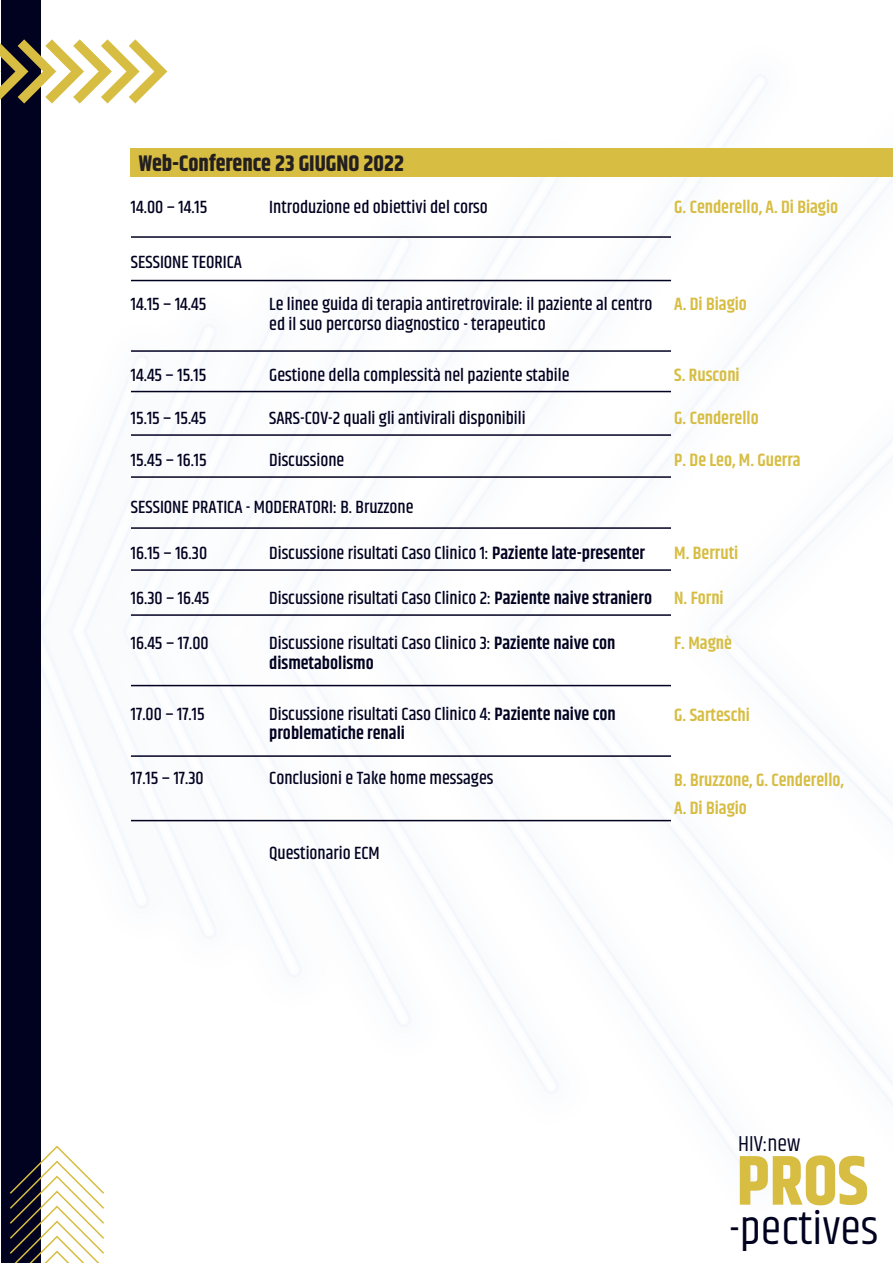
<style>
.page{position:relative;width:893px;height:1263px;background:#fff}
.page>*{position:absolute;margin:0;border:0;box-sizing:border-box;transform-origin:0 0}
.t1{font:700 70.05px "Khand";color:#d7bd42}
.t2{font:46.95px "Khand";color:#010120}
.t3{font:700 22.5px "Khand";color:#231f20}
.t4{font:22.2px "Khand";color:#010120}
.t5{font:500 18px/19.5px "Khand";color:#010120}
.t6{font:600 18px/28.5px "Khand";color:#d7bd42}
.t7{font:600 18px/19.5px "Khand";color:#010120}
.s1{font-weight:600}
.s2{font-weight:600;color:#d7bd42}
.s3{font-weight:500}
</style>
<div class="page">
<svg style="left:192px;top:279px;width:16px;height:660px"></svg>
<svg style="left:273px;top:279px;width:39px;height:698px"></svg>
<svg style="left:378px;top:148px;width:73px;height:879px"></svg>
<svg style="left:517px;top:148px;width:130px;height:946px"></svg>
<svg style="left:712px;top:74px;width:181px;height:1115px"></svg>
<div style="left:1px;top:0;width:40px;height:1263px;background:#010120"></div>
<svg style="left:10px;top:1145px;width:94px;height:118px"></svg>
<svg style="left:0;top:39px;width:167px;height:65px"></svg>
<div style="left:131px;top:149px;width:762px;height:28px;background:#d7bd42"></div>
<hr style="left:131px;top:236px;width:540px;height:2px;background:#010120">
<hr style="left:131px;top:280px;width:540px;height:1px;background:#010120">
<hr style="left:131px;top:350px;width:540px;height:2px;background:#010120">
<hr style="left:131px;top:391px;width:540px;height:1px;background:#010120">
<hr style="left:131px;top:434px;width:540px;height:2px;background:#010120">
<hr style="left:131px;top:476px;width:540px;height:2px;background:#010120">
<hr style="left:131px;top:527px;width:540px;height:2px;background:#010120">
<hr style="left:131px;top:569px;width:540px;height:2px;background:#010120">
<hr style="left:131px;top:614px;width:540px;height:2px;background:#010120">
<hr style="left:131px;top:685px;width:540px;height:1px;background:#010120">
<hr style="left:131px;top:755px;width:540px;height:2px;background:#010120">
<hr style="left:131px;top:820px;width:540px;height:1px;background:#010120">
<p class="t3" style="left:139px;top:147px;width:267px">Web-Conference 23 GIUGNO 2022</p>
<p class="t5" style="left:131px;top:198px;width:78px">14.00 – 14.15</p>
<p class="t5" style="left:269px;top:198px;width:220px">Introduzione ed obiettivi del corso</p>
<p class="t5" style="left:131px;top:254px;width:113px">SESSIONE TEORICA</p>
<p class="t6" style="left:674px;top:194px;width:165px">G. Cenderello, A. Di Biagio</p>
<p class="t5" style="left:131px;top:296px;width:77px">14.15 – 14.45</p>
<p class="t6" style="left:674px;top:291px;width:74px">A. Di Biagio</p>
<p class="t5" style="left:269px;top:296px;width:385px">Le linee guida di terapia antiretrovirale: il paziente al centro ed il suo percorso diagnostico - terapeutico</p>
<p class="t5" style="left:131px;top:366px;width:77px">14.45 – 15.15</p>
<p class="t5" style="left:269px;top:366px;width:302px">Gestione della complessità nel paziente stabile</p>
<p class="t6" style="left:674px;top:362px;width:67px">S. Rusconi</p>
<p class="t5" style="left:131px;top:410px;width:77px">15.15 – 15.45</p>
<p class="t5" style="left:269px;top:410px;width:258px">SARS-COV-2 quali gli antivirali disponibili</p>
<p class="t6" style="left:674px;top:405px;width:86px">G. Cenderello</p>
<p class="t5" style="left:131px;top:452px;width:77px">15.45 – 16.15</p>
<p class="t5" style="left:269px;top:452px;width:77px">Discussione</p>
<p class="t6" style="left:674px;top:447px;width:128px">P. De Leo, M. Guerra</p>
<p class="t5" style="left:131px;top:498px;width:284px">SESSIONE PRATICA - MODERATORI: B. Bruzzone</p>
<p class="t5" style="left:131px;top:545px;width:78px">16.15 – 16.30</p>
<p class="t5" style="left:269px;top:545px;width:377px">Discussione risultati Caso Clinico 1: <span class="s1">Paziente late-presenter</span></p>
<p class="t6" style="left:674px;top:540px;width:66px">M. Berruti</p>
<p class="t5" style="left:131px;top:590px;width:80px">16.30 – 16.45</p>
<p class="t5" style="left:269px;top:590px;width:456px">Discussione risultati Caso Clinico 2: <span class="s1">Paziente naive straniero</span> <span class="s2">N. Forni</span></p>
<p class="t5" style="left:269px;top:635px;width:348px">Discussione risultati Caso Clinico 3: <span class="s1">Paziente naive con dismetabolismo</span></p>
<p class="t5" style="left:131px;top:635px;width:79px">16.45 – 17.00</p>
<p class="t6" style="left:674px;top:630px;width:59px">F. Magnè</p>
<p class="t7" style="left:269px;top:705px;width:348px"><span class="s3">Discussione risultati Caso Clinico 4:</span> Paziente naive con problematiche renali</p>
<p class="t5" style="left:131px;top:705px;width:75px">17.00 – 17.15</p>
<p class="t6" style="left:674px;top:702px;width:77px">G. Sarteschi</p>
<p class="t5" style="left:269px;top:770px;width:226px">Conclusioni e Take home messages</p>
<p class="t5" style="left:131px;top:770px;width:74px">17.15 – 17.30</p>
<p class="t6" style="left:674px;top:767px;width:171px">B. Bruzzone, G. Cenderello,<br>A. Di Biagio</p>
<p class="t5" style="left:269px;top:845px;width:112px">Questionario ECM</p>
<p class="t4" style="left:738px;top:1130px;width:64px">HIV:new</p>
<h1 class="t1" style="left:737px;top:1131px;width:133px">PROS</h1>
<h2 class="t2" style="left:729px;top:1201px;width:150px">-pectives</h2>
</div>
